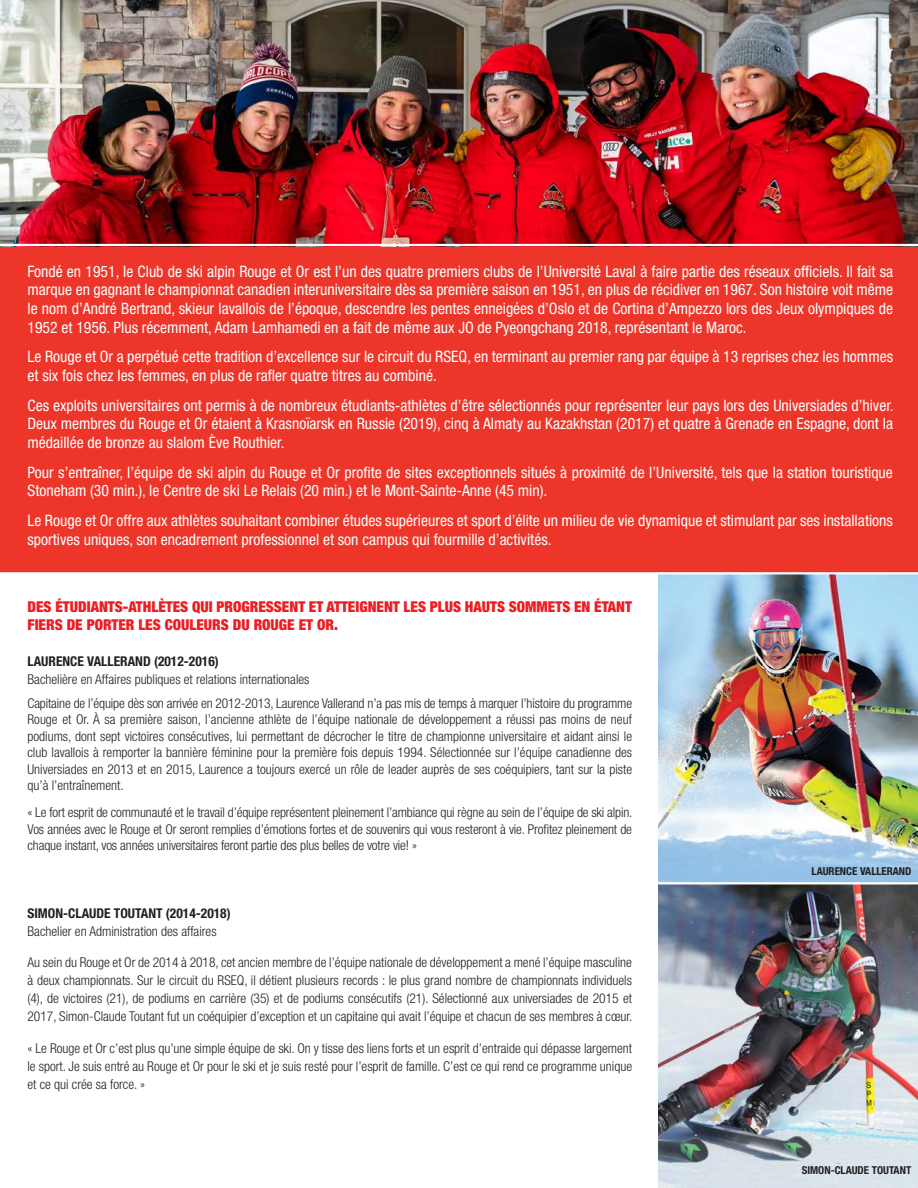
<style>
.page{position:relative;width:918px;height:1188px;background:#fff}
.page>*{position:absolute;margin:0;border:0;box-sizing:border-box;transform-origin:0 0}
.t1{font:condensed 15.75px/18.8px "Helvetica Neue LT Std";color:#fff}
.t2{font:900 condensed 15px/18px "Helvetica Neue LT Std";color:#ee1d23}
.t3{font:300 condensed 13.5px/18px "Helvetica Neue LT Std";color:#231f20;text-align:justify}
.t4{font:700 condensed 10.95px "Helvetica Neue LT Std";color:#231f20}
.s1{font-weight:700}
</style>
<div class="page">
<img style="left:659px;top:574px;width:259px;height:311px">
<img style="left:659px;top:885px;width:259px;height:303px">
<hr style="left:659px;top:882px;width:259px;height:2px;background:#fff">
<div style="left:0;top:245px;width:918px;height:329px;background:#ee3529"></div>
<hr style="left:0;top:572px;width:918px;height:2px;background:#fff">
<img style="left:0;top:0;width:918px;height:244px">
<hr style="left:0;top:244px;width:918px;height:2px;background:#fff">
<p class="t1" style="left:28px;top:261px;width:867px;text-align:justify">Fondé en 1951, le Club de ski alpin Rouge et Or est l’un des quatre premiers clubs de l’Université Laval à faire partie des réseaux officiels. Il fait sa marque en gagnant le championnat canadien interuniversitaire dès sa première saison en 1951, en plus de récidiver en 1967. Son histoire voit même le nom d’André Bertrand, skieur lavallois de l’époque, descendre les pentes enneigées d’Oslo et de Cortina d’Ampezzo lors des Jeux olympiques de 1952 et 1956. Plus récemment, Adam Lamhamedi en a fait de même aux JO de Pyeongchang 2018, représentant le Maroc.</p>
<p class="t1" style="left:28px;top:347px;width:867px">Le Rouge et Or a perpétué cette tradition d’excellence sur le circuit du RSEQ, en terminant au premier rang par équipe à 13 reprises chez les hommes et six fois chez les femmes, en plus de rafler quatre titres au combiné.</p>
<p class="t1" style="left:28px;top:396px;width:868px;text-align:justify">Ces exploits universitaires ont permis à de nombreux étudiants-athlètes d’être sélectionnés pour représenter leur pays lors des Universiades d’hiver.<br>Deux membres du Rouge et Or étaient à Krasnoïarsk en Russie (2019), cinq à Almaty au Kazakhstan (2017) et quatre à Grenade en Espagne, dont la médaillée de bronze au slalom Ève Routhier.</p>
<p class="t1" style="left:28px;top:463px;width:867px">Pour s’entraîner, l’équipe de ski alpin du Rouge et Or profite de sites exceptionnels situés à proximité de l’Université, tels que la station touristique<br>Stoneham (30 min.), le Centre de ski Le Relais (20 min.) et le Mont-Sainte-Anne (45 min).</p>
<p class="t1" style="left:28px;top:510px;width:867px;line-height:19.5px">Le Rouge et Or offre aux athlètes souhaitant combiner études supérieures et sport d’élite un milieu de vie dynamique et stimulant par ses installations sportives uniques, son encadrement professionnel et son campus qui fourmille d’activités.</p>
<p class="t2" style="left:28px;top:598px;width:606px">DES ÉTUDIANTS-ATHLÈTES QUI PROGRESSENT ET ATTEIGNENT LES PLUS HAUTS SOMMETS EN ÉTANT<br>FIERS DE PORTER LES COULEURS DU ROUGE ET OR.</p>
<p class="t3" style="left:28px;top:652px;width:284px"><span class="s1">LAURENCE VALLERAND (2012-2016)<br></span>Bachelière en Affaires publiques et relations internationales</p>
<p class="t3" style="left:28px;top:694px;width:606px;line-height:16.5px">Capitaine de l’équipe dès son arrivée en 2012-2013, Laurence Vallerand n’a pas mis de temps à marquer l’histoire du programme Rouge et Or. À sa première saison, l’ancienne athlète de l’équipe nationale de développement a réussi pas moins de neuf podiums, dont sept victoires consécutives, lui permettant de décrocher le titre de championne universitaire et aidant ainsi le club lavallois à remporter la bannière féminine pour la première fois depuis 1994. Sélectionnée sur l’équipe canadienne des Universiades en 2013 et en 2015, Laurence a toujours exercé un rôle de leader auprès de ses coéquipiers, tant sur la piste qu’à l’entraînement.</p>
<p class="t3" style="left:28px;top:804px;width:607px;line-height:16.5px">« Le fort esprit de communauté et le travail d’équipe représentent pleinement l’ambiance qui règne au sein de l’équipe de ski alpin.<br>Vos années avec le Rouge et Or seront remplies d’émotions fortes et de souvenirs qui vous resteront à vie. Profitez pleinement de chaque instant, vos années universitaires feront partie des plus belles de votre vie! »</p>
<p class="t3" style="left:28px;top:904px;width:205px"><span class="s1">SIMON-CLAUDE TOUTANT (2014-2018)<br></span>Bachelier en Administration des affaires</p>
<p class="t3" style="left:28px;top:953px;width:607px">Au sein du Rouge et Or de 2014 à 2018, cet ancien membre de l’équipe nationale de développement a mené l’équipe masculine à deux championnats. Sur le circuit du RSEQ, il détient plusieurs records : le plus grand nombre de championnats individuels (4), de victoires (21), de podiums en carrière (35) et de podiums consécutifs (21). Sélectionné aux universiades de 2015 et 2017, Simon-Claude Toutant fut un coéquipier d’exception et un capitaine qui avait l’équipe et chacun de ses membres à cœur.</p>
<p class="t3" style="left:28px;top:1039px;width:606px">« Le Rouge et Or c’est plus qu’une simple équipe de ski. On y tisse des liens forts et un esprit d’entraide qui dépasse largement le sport. Je suis entré au Rouge et Or pour le ski et je suis resté pour l’esprit de famille. C’est ce qui rend ce programme unique et ce qui crée sa force. »</p>
<p class="t4" style="left:812px;top:864px;width:101px">LAURENCE VALLERAND</p>
<p class="t4" style="left:802px;top:1164px;width:111px">SIMON-CLAUDE TOUTANT</p>
</div>
